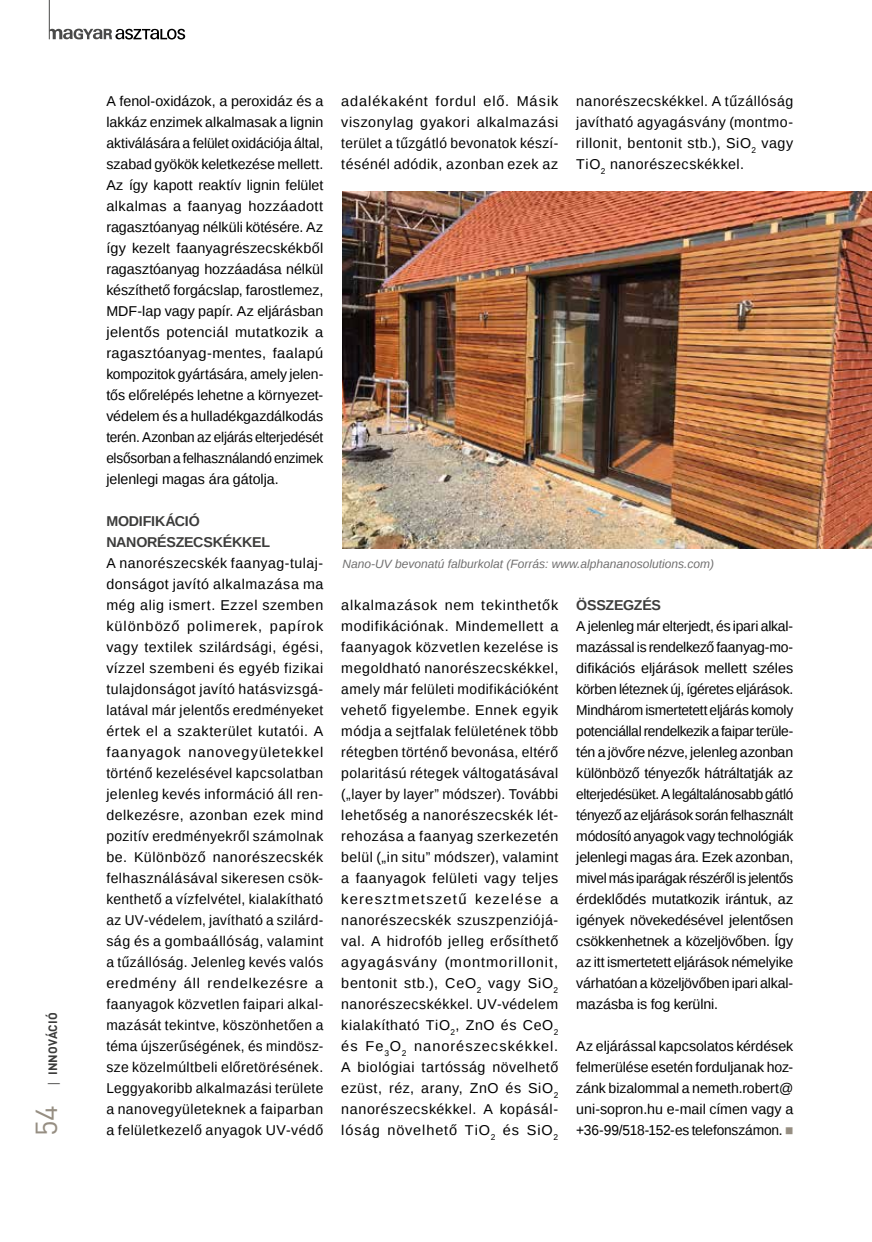
<style>
.page{position:relative;width:872px;height:1242px;background:#fff}
.page>*{position:absolute;margin:0;border:0;box-sizing:border-box;transform-origin:0 0}
.t1{font:30px "DIN Pro";color:#968e82}
.t2{font:14.25px/21px "Liberation Sans";letter-spacing:.025em;color:#000;text-align:justify}
.t3{font:700 14.25px/21px "Liberation Sans";letter-spacing:-.015em;color:#3c3c3b}
.t4{font:italic 12px "Liberation Sans";color:#706f6f}
.t5{font:700 12px "DIN Pro";letter-spacing:.01em;color:#3c3c3b}
.s1{font-family:"Open Sans";font-weight:400}
.s2{color:#968e82}
</style>
<div class="page">
<svg style="left:49px;top:29px;width:136px;height:11px"></svg>
<hr style="left:49px;top:0;width:1px;height:39px;background:#4a4a49">
<img style="left:342px;top:191px;width:530px;height:357px">
<p class="t5" style="left:45px;top:1087px;width:76px;rotate:-90deg"><span class="s1">|</span> INNOVÁCIÓ</p>
<h1 class="t1" style="left:26px;top:1136px;width:33px;rotate:-90deg">54</h1>
<p class="t2" style="left:106px;top:91px;width:218px">A fenol-oxidázok, a peroxidáz és a lakkáz enzimek alkalmasak a lignin aktiválására a felület oxidációja által, szabad gyökök keletkezése mellett.<br>Az így kapott reaktív lignin felület alkalmas a faanyag hozzáadott ragasztóanyag nélküli kötésére. Az így kezelt faanyagrészecskékből ragasztóanyag hozzáadása nélkül készíthető forgácslap, farostlemez, MDF-lap vagy papír. Az eljárásban jelentős potenciál mutatkozik a ragasztóanyag-mentes, faalapú kompozitok gyártására, amely jelen&shy;tős előrelépés lehetne a környezet&shy;védelem és a hulladékgazdálkodás terén. Azonban az eljárás elterjedését elsősorban a felhasználandó enzimek jelenlegi magas ára gátolja.</p>
<p class="t3" style="left:106px;top:510px;width:165px">MODIFIKÁCIÓ<br>NANORÉSZECSKÉKKEL</p>
<p class="t2" style="left:106px;top:553px;width:218px">A nanorészecskék faanyag-tulaj&shy;donságot javító alkalmazása ma még alig ismert. Ezzel szemben különböző polimerek, papírok vagy textilek szilárdsági, égési, vízzel szembeni és egyéb fizikai tulajdonságot javító hatásvizsgá&shy;latával már jelentős eredményeket értek el a szakterület kutatói. A faanyagok nanovegyületekkel történő kezelésével kapcsolatban jelenleg kevés információ áll ren&shy;delkezésre, azonban ezek mind pozitív eredményekről számolnak be. Különböző nanorészecskék felhasználásával sikeresen csök&shy;kenthető a vízfelvétel, kialakítható az UV-védelem, javítható a szilárd&shy;ság és a gombaállóság, valamint a tűzállóság. Jelenleg kevés valós eredmény áll rendelkezésre a faanyagok közvetlen faipari alkal&shy;mazását tekintve, köszönhetően a téma újszerűségének, és mindös - sze közelmúltbeli előretörésének.<br>Leggyakoribb alkalmazási területe a nanovegyületeknek a faiparban a felületkezelő anyagok UV-védő</p>
<p class="t2" style="left:341px;top:91px;width:218px">adalékaként fordul elő. Másik viszonylag gyakori alkalmazási terület a tűzgátló bevonatok készí&shy;tésénél adódik, azonban ezek az</p>
<p class="t2" style="left:576px;top:91px;width:218px">nanorészecskékkel. A tűzállóság javítható agyagásvány (montmo&shy;rillonit, bentonit stb.), SiO<sub>2</sub> vagy TiO<sub>2</sub> nanorészecskékkel.</p>
<p class="t4" style="left:342px;top:556px;width:373px">Nano-UV bevonatú falburkolat (Forrás: www.alphananosolutions.com)</p>
<p class="t2" style="left:341px;top:595px;width:218px">alkalmazások nem tekinthetők modifikációnak. Mindemellett a faanyagok közvetlen kezelése is megoldható nanorészecskékkel, amely már felületi modifikációként vehető figyelembe. Ennek egyik módja a sejtfalak felületének több rétegben történő bevonása, eltérő polaritású rétegek váltogatásával („layer by layer” módszer). További lehetőség a nanorészecskék lét&shy;rehozása a faanyag szerkezetén belül („in situ” módszer), valamint a faanyagok felületi vagy teljes keresztmetszetű kezelése a nanorészecskék szuszpenziójá&shy;val. A hidrofób jelleg erősíthető agyagásvány (montmorillonit, bentonit stb.), CeO<sub>2</sub> vagy SiO<sub>2 </sub>nanorészecskékkel. UV-védelem kialakítható TiO<sub>2</sub>, ZnO és CeO<sub>2 </sub>és Fe<sub>3</sub>O<sub>2</sub> nanorészecskékkel.<br>A biológiai tartósság növelhető ezüst, réz, arany, ZnO és SiO<sub>2 </sub>nanorészecskékkel. A kopásál&shy;lóság növelhető TiO<sub>2</sub> és SiO<sub>2</sub></p>
<p class="t3" style="left:576px;top:594px;width:86px">ÖSSZEGZÉS</p>
<p class="t2" style="left:576px;top:616px;width:218px">A jelenleg már elterjedt, és ipari alkal&shy;mazással is rendelkező faanyag-mo&shy;difikációs eljárások mellett széles körben léteznek új, ígéretes eljárások.<br>Mindhárom ismertetett eljárás komoly potenciállal rendelkezik a faipar terüle&shy;tén a jövőre nézve, jelenleg azonban különböző tényezők hátráltatják az elterjedésüket. A legáltalánosabb gátló tényező az eljárások során felhasznált módosító anyagok vagy technológiák jelenlegi magas ára. Ezek azonban, mivel más iparágak részéről is jelentős érdeklődés mutatkozik irántuk, az igények növekedésével jelentősen csökkenhetnek a közeljövőben. Így az itt ismertetett eljárások némelyike várhatóan a közeljövőben ipari alkal&shy;mazásba is fog kerülni.</p>
<p class="t2" style="left:576px;top:1036px;width:218px">Az eljárással kapcsolatos kérdések felmerülése esetén forduljanak hoz&shy;zánk bizalommal a nemeth.robert@ uni-sopron.hu e-mail címen vagy a +36-99/518-152-es telefonszámon. <span class="s2">■</span></p>
</div>
